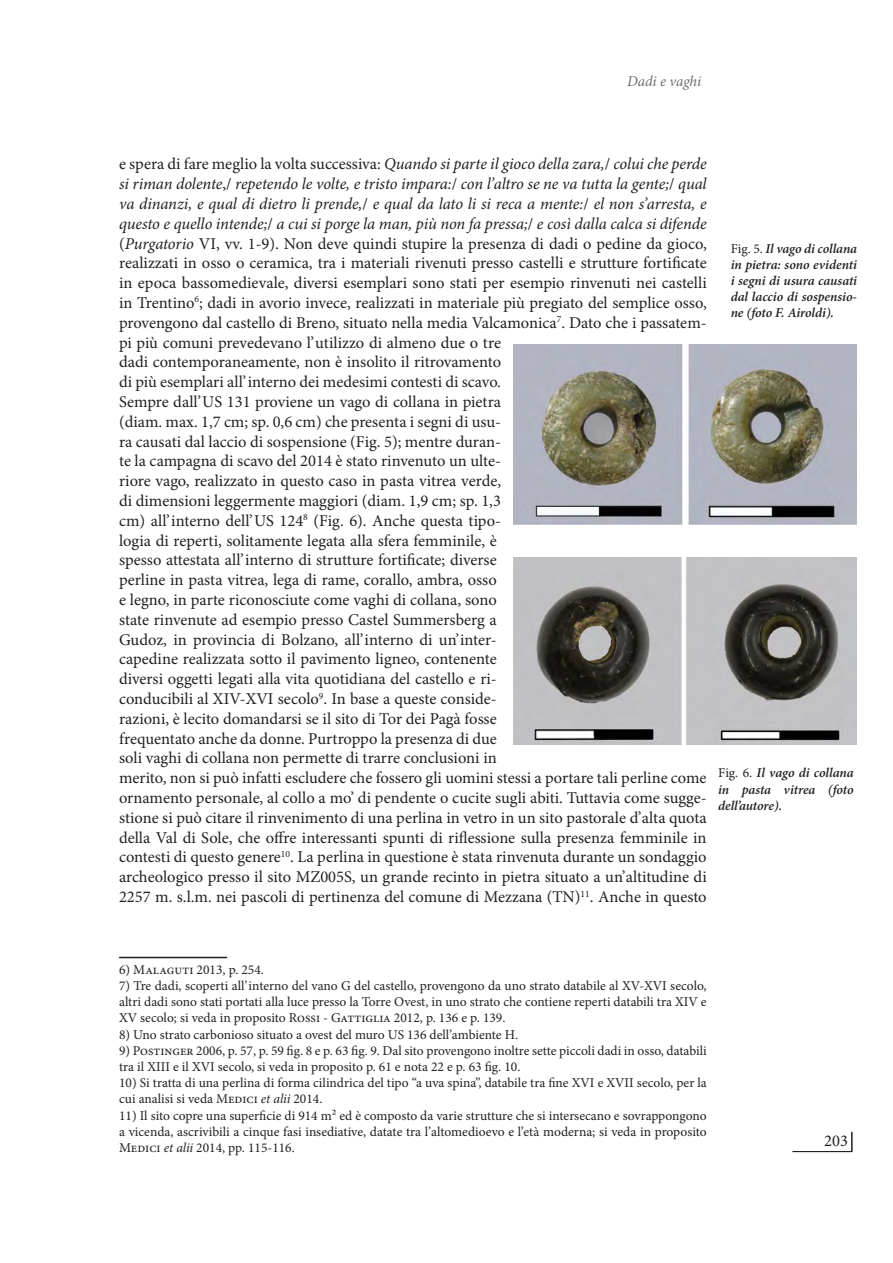
<style>
.page{position:relative;width:893px;height:1263px;background:#fff}
.page>*{position:absolute;margin:0;border:0;box-sizing:border-box;transform-origin:0 0}
.t1{font:16.5px/19.8px "Minion Pro";color:#231f20}
.t2{font:italic 15px "Minion Pro";letter-spacing:-.005em;color:#6c6d70}
.t3{font:13.5px/16.2px "Minion Pro";color:#231f20;text-align:justify}
.t4{font:italic 600 13.5px/16.2px "Minion Pro";letter-spacing:-.005em;color:#231f20;text-align:justify}
.s1{font-style:italic}
.s2{font-weight:400;font-style:normal}
</style>
<div class="page">
<hr style="left:119px;top:957px;width:108px;height:1px;background:#231f20">
<img style="left:514px;top:345px;width:342px;height:180px">
<img style="left:514px;top:557px;width:342px;height:187px">
<svg style="left:851px;top:1132px;width:2px;height:19px"></svg>
<hr style="left:793px;top:1151px;width:59px;height:1px;background:#231f20">
<p class="t2" style="left:627px;top:71px;width:75px">Dadi e vaghi</p>
<p class="t1" style="left:119px;top:154px;width:589px">e spera di fare meglio la volta successiva: <span class="s1">Quando si parte il gioco della zara,</span>/ <span class="s1">colui che perde si riman dolente</span>,/ <span class="s1">repetendo le volte, e tristo impara:</span>/ <span class="s1">con l’altro se ne va tutta la gente;</span>/ <span class="s1">qual va dinanzi, e qual di dietro li prende,</span>/ <span class="s1">e qual da lato li si reca a mente:</span>/ <span class="s1">el non s’arresta, e questo e quello intende;</span>/ <span class="s1">a cui si porge la man, più non fa pressa;</span>/ <span class="s1">e così dalla calca si difende </span>(<span class="s1">Purgatorio</span> VI, vv. 1-9). Non deve quindi stupire la presenza di dadi o pedine da gioco, realizzati in osso o ceramica, tra i materiali rivenuti presso castelli e strutture fortificate in epoca bassomedievale, diversi esemplari sono stati per esempio rinvenuti nei castelli in Trentino<sup>6</sup>; dadi in avorio invece, realizzati in materiale più pregiato del semplice osso, provengono dal castello di Breno, situato nella media Valcamonica<sup>7</sup>. Dato che i passatem&shy;pi più comuni prevedevano l’utilizzo di almeno due o tre<br>dadi contemporaneamente, non è insolito il ritrovamento<br>di più esemplari all’interno dei medesimi contesti di scavo.<br>Sempre dall’US 131 proviene un vago di collana in pietra<br>(diam. max. 1,7 cm; sp. 0,6 cm) che presenta i segni di usu-<br>ra causati dal laccio di sospensione (Fig. 5); mentre duran-<br>te la campagna di scavo del 2014 è stato rinvenuto un ulte-<br>riore vago, realizzato in questo caso in pasta vitrea verde,<br>di dimensioni leggermente maggiori (diam. 1,9 cm; sp. 1,3<br>cm) all’interno dell’US 124<sup>8</sup> (Fig. 6). Anche questa tipo-<br>logia di reperti, solitamente legata alla sfera femminile, è<br>spesso attestata all’interno di strutture fortificate; diverse<br>perline in pasta vitrea, lega di rame, corallo, ambra, osso<br>e legno, in parte riconosciute come vaghi di collana, sono<br>state rinvenute ad esempio presso Castel Summersberg a<br>Gudoz, in provincia di Bolzano, all’interno di un’inter-<br>capedine realizzata sotto il pavimento ligneo, contenente<br>diversi oggetti legati alla vita quotidiana del castello e ri-<br>conducibili al XIV-XVI secolo<sup>9</sup>. In base a queste conside-<br>razioni, è lecito domandarsi se il sito di Tor dei Pagà fosse<br>frequentato anche da donne. Purtroppo la presenza di due<br>soli vaghi di collana non permette di trarre conclusioni in<br>merito, non si può infatti escludere che fossero gli uomini stessi a portare tali perline come ornamento personale, al collo a mo’ di pendente o cucite sugli abiti. Tuttavia come sugge&shy;stione si può citare il rinvenimento di una perlina in vetro in un sito pastorale d’alta quota della Val di Sole, che offre interessanti spunti di riflessione sulla presenza femminile in contesti di questo genere<sup>10</sup>. La perlina in questione è stata rinvenuta durante un sondaggio archeologico presso il sito MZ005S, un grande recinto in pietra situato a un’altitudine di 2257 m. s.l.m. nei pascoli di pertinenza del comune di Mezzana (TN)<sup>11</sup>. Anche in questo</p>
<p class="t4" style="left:731px;top:240px;width:128px"><span class="s2">Fig. 5.</span> Il vago di collana in pietra: sono evidenti i segni di usura causati dal laccio di sospensio&shy;ne (foto F. Airoldi).</p>
<p class="t4" style="left:718px;top:765px;width:137px"><span class="s2">Fig. 6.</span> Il vago di collana in pasta vitrea (foto dell’autore).</p>
<p class="t3" style="left:119px;top:961px;width:146px">6) Malaguti 2013, p. 254.</p>
<p class="t3" style="left:119px;top:977px;width:589px">7) Tre dadi, scoperti all’interno del vano G del castello, provengono da uno strato databile al XV-XVI secolo, altri dadi sono stati portati alla luce presso la Torre Ovest, in uno strato che contiene reperti databili tra XIV e XV secolo; si veda in proposito Rossi - Gattiglia 2012, p. 136 e p. 139.</p>
<p class="t3" style="left:119px;top:1026px;width:401px">8) Uno strato carbonioso situato a ovest del muro US 136 dell’ambiente H.</p>
<p class="t3" style="left:119px;top:1042px;width:589px">9) Postinger 2006, p. 57, p. 59 fig. 8 e p. 63 fig. 9. Dal sito provengono inoltre sette piccoli dadi in osso, databili tra il XIII e il XVI secolo, si veda in proposito p. 61 e nota 22 e p. 63 fig. 10.</p>
<p class="t3" style="left:119px;top:1075px;width:589px">10) Si tratta di una perlina di forma cilindrica del tipo “a uva spina”, databile tra fine XVI e XVII secolo, per la cui analisi si veda Medici <span class="s1">et alii</span> 2014.</p>
<p class="t3" style="left:119px;top:1107px;width:589px">11) Il sito copre una superficie di 914 m² ed è composto da varie strutture che si intersecano e sovrappongono a vicenda, ascrivibili a cinque fasi insediative, datate tra l’altomedioevo e l’età moderna; si veda in proposito Medici <span class="s1">et alii</span> 2014, pp. 115-116.</p>
<p class="t1" style="left:824px;top:1131px;width:25px">203</p>
</div>
